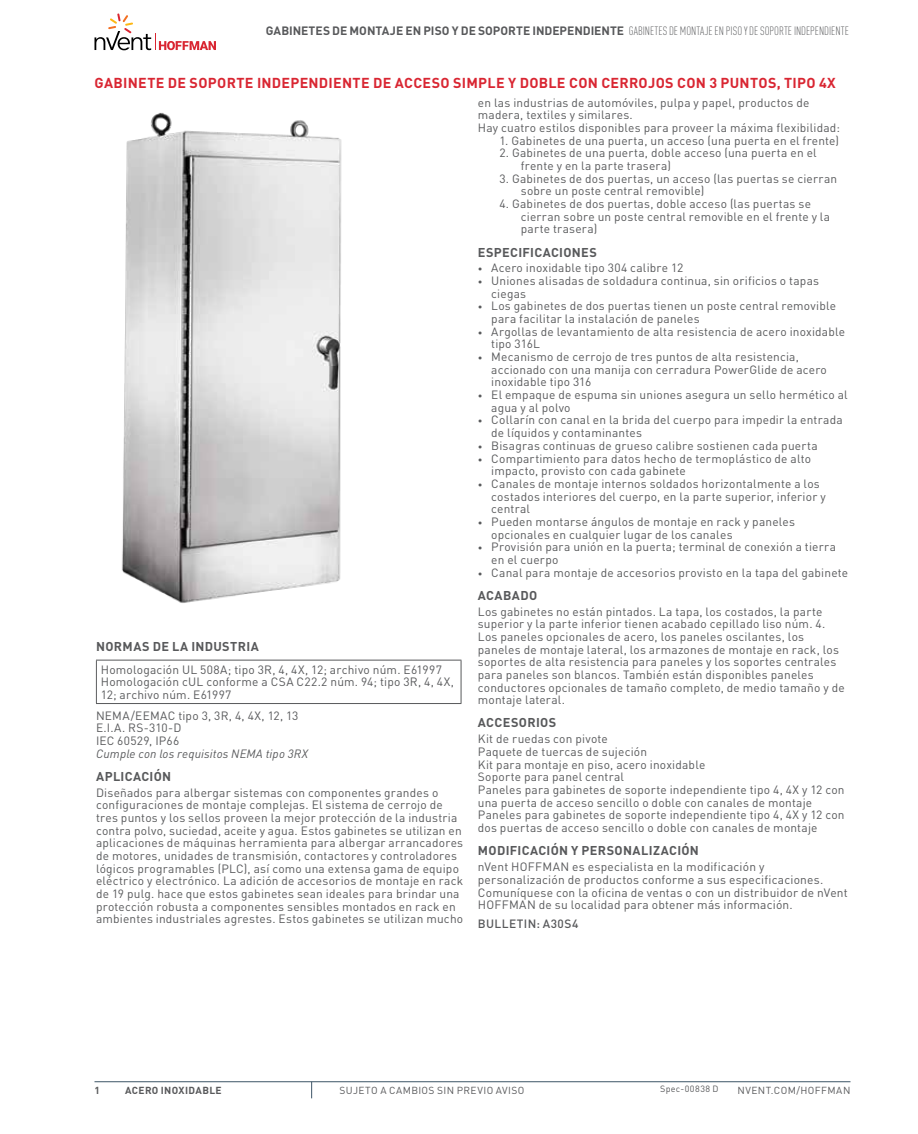
<style>
.page{position:relative;width:918px;height:1134px;background:#fff}
.page>*{position:absolute;margin:0;border:0;box-sizing:border-box;transform-origin:0 0}
.t1{font:700 14.25px "DIN Pro";letter-spacing:.02em;color:#d92632}
.t2{font:700 12.6px "DIN Pro";letter-spacing:.025em;color:#58595b}
.t3{font:12px/12.6px "DIN Pro";letter-spacing:.015em;color:#58595b}
.t4{font:700 12px "DIN Pro";letter-spacing:-.005em;color:#58595b}
.t5{font:italic 12px "DIN Pro";letter-spacing:.015em;color:#58595b}
.t6{font:500 12px "DIN Pro";letter-spacing:.035em;color:#58595b}
.t7{font:10.2px "DIN Pro";letter-spacing:.04em;color:#58595b}
.t8{font:700 10.2px "DIN Pro";letter-spacing:.03em;color:#58595b}
.t9{font:9px "DIN Pro";letter-spacing:.05em;color:#58595b}
.s1{font-weight:300;font-stretch:condensed}
.s2{font-size:9px}
</style>
<div class="page">
<svg style="left:95px;top:14px;width:121px;height:36px"></svg>
<hr style="left:94px;top:1081px;width:756px;height:1px;background:#3d5567">
<svg style="left:311px;top:1082px;width:1px;height:16px"></svg>
<img style="left:122px;top:112px;width:220px;height:491px">
<hr style="left:96px;top:660px;width:365px;height:1px;background:#58595b">
<hr style="left:96px;top:703px;width:365px;height:1px;background:#58595b">
<hr style="left:461px;top:660px;width:1px;height:43px;background:#58595b">
<p class="t4" style="left:266px;top:21px;width:585px">GABINETES DE MONTAJE EN PISO Y DE SOPORTE INDEPENDIENTE <span class="s1">GABINETES DE MONTAJE EN PISO Y DE SOPORTE INDEPENDIENTE</span></p>
<p class="t1" style="left:95px;top:71px;width:743px">GABINETE DE SOPORTE INDEPENDIENTE DE ACCESO SIMPLE Y DOBLE CON CERROJOS CON 3 PUNTOS, TIPO 4X</p>
<p class="t2" style="left:96px;top:636px;width:164px">NORMAS DE LA INDUSTRIA</p>
<p class="t3" style="left:101px;top:662px;width:355px">Homologación UL 508A; tipo 3R, 4, 4X, 12; archivo núm. E61997<br>Homologación cUL conforme a CSA C22.2 núm. 94; tipo 3R, 4, 4X,<br>12; archivo núm. E61997</p>
<p class="t3" style="left:96px;top:708px;width:204px">NEMA/EEMAC tipo 3, 3R, 4, 4X, 12, 13<br>E.I.A. RS-310-D<br>IEC 60529, IP66</p>
<p class="t5" style="left:96px;top:744px;width:214px">Cumple con los requisitos NEMA tipo 3RX</p>
<p class="t2" style="left:96px;top:766px;width:77px">APLICACIÓN</p>
<p class="t3" style="left:96px;top:785px;width:369px">Diseñados para albergar sistemas con componentes grandes o configuraciones de montaje complejas. El sistema de cerrojo de tres puntos y los sellos proveen la mejor protección de la industria contra polvo, suciedad, aceite y agua. Estos gabinetes se utilizan en aplicaciones de máquinas herramienta para albergar arrancadores de motores, unidades de transmisión, contactores y controladores lógicos programables (PLC), así como una extensa gama de equipo eléctrico y electrónico. La adición de accesorios de montaje en rack de 19 pulg. hace que estos gabinetes sean ideales para brindar una protección robusta a componentes sensibles montados en rack en ambientes industriales agrestes. Estos gabinetes se utilizan mucho</p>
<p class="t3" style="left:478px;top:95px;width:364px">en las industrias de automóviles, pulpa y papel, productos de madera, textiles y similares.<br>Hay cuatro estilos disponibles para proveer la máxima flexibilidad:</p>
<p class="t3" style="left:499px;top:133px;width:341px">1. Gabinetes de una puerta, un acceso (una puerta en el frente)</p>
<p class="t3" style="left:521px;top:146px;width:297px;text-indent:-21px">2. Gabinetes de una puerta, doble acceso (una puerta en el frente y en la parte trasera)</p>
<p class="t3" style="left:521px;top:171px;width:318px;text-indent:-21px">3. Gabinetes de dos puertas, un acceso (las puertas se cierran sobre un poste central removible)</p>
<p class="t3" style="left:521px;top:196px;width:311px;text-indent:-21px">4. Gabinetes de dos puertas, doble acceso (las puertas se cierran sobre un poste central removible en el frente y la parte trasera)</p>
<p class="t2" style="left:478px;top:241px;width:121px">ESPECIFICACIONES</p>
<p class="t3" style="left:478px;top:261px;width:207px"><span class="s2">•</span> Acero inoxidable tipo 304 calibre 12</p>
<p class="t3" style="left:491px;top:273px;width:329px;text-indent:-13px"><span class="s2">•</span> Uniones alisadas de soldadura continua, sin orificios o tapas ciegas</p>
<p class="t3" style="left:491px;top:299px;width:346px;text-indent:-13px"><span class="s2">•</span> Los gabinetes de dos puertas tienen un poste central removible para facilitar la instalación de paneles</p>
<p class="t3" style="left:491px;top:324px;width:355px;text-indent:-13px"><span class="s2">•</span> Argollas de levantamiento de alta resistencia de acero inoxidable tipo 316L</p>
<p class="t3" style="left:491px;top:349px;width:337px;text-indent:-13px"><span class="s2">•</span> Mecanismo de cerrojo de tres puntos de alta resistencia, accionado con una manija con cerradura PowerGlide de acero inoxidable tipo 316</p>
<p class="t3" style="left:491px;top:387px;width:358px;text-indent:-13px"><span class="s2">•</span> El empaque de espuma sin uniones asegura un sello hermético al agua y al polvo</p>
<p class="t3" style="left:491px;top:413px;width:353px;text-indent:-13px"><span class="s2">•</span> Collarín con canal en la brida del cuerpo para impedir la entrada de líquidos y contaminantes</p>
<p class="t3" style="left:478px;top:438px;width:341px"><span class="s2">•</span> Bisagras continuas de grueso calibre sostienen cada puerta</p>
<p class="t3" style="left:491px;top:451px;width:321px;text-indent:-13px"><span class="s2">•</span> Compartimiento para datos hecho de termoplástico de alto impacto, provisto con cada gabinete</p>
<p class="t3" style="left:491px;top:476px;width:336px;text-indent:-13px"><span class="s2">•</span> Canales de montaje internos soldados horizontalmente a los costados interiores del cuerpo, en la parte superior, inferior y central</p>
<p class="t3" style="left:491px;top:514px;width:305px;text-indent:-13px"><span class="s2">•</span> Pueden montarse ángulos de montaje en rack y paneles opcionales en cualquier lugar de los canales</p>
<p class="t3" style="left:491px;top:539px;width:346px;text-indent:-13px"><span class="s2">•</span> Provisión para unión en la puerta; terminal de conexión a tierra en el cuerpo</p>
<p class="t3" style="left:478px;top:565px;width:372px"><span class="s2">•</span> Canal para montaje de accesorios provisto en la tapa del gabinete</p>
<p class="t2" style="left:478px;top:585px;width:61px">ACABADO</p>
<p class="t3" style="left:478px;top:604px;width:368px">Los gabinetes no están pintados. La tapa, los costados, la parte superior y la parte inferior tienen acabado cepillado liso núm. 4.<br>Los paneles opcionales de acero, los paneles oscilantes, los paneles de montaje lateral, los armazones de montaje en rack, los soportes de alta resistencia para paneles y los soportes centrales para paneles son blancos. También están disponibles paneles conductores opcionales de tamaño completo, de medio tamaño y de montaje lateral.</p>
<p class="t2" style="left:478px;top:712px;width:80px">ACCESORIOS</p>
<p class="t3" style="left:478px;top:732px;width:368px">Kit de ruedas con pivote<br>Paquete de tuercas de sujeción<br>Kit para montaje en piso, acero inoxidable<br>Soporte para panel central<br>Paneles para gabinetes de soporte independiente tipo 4, 4X y 12 con una puerta de acceso sencillo o doble con canales de montaje Paneles para gabinetes de soporte independiente tipo 4, 4X y 12 con dos puertas de acceso sencillo o doble con canales de montaje</p>
<p class="t2" style="left:478px;top:840px;width:223px">MODIFICACIÓN Y PERSONALIZACIÓN</p>
<p class="t3" style="left:478px;top:859px;width:371px">nVent HOFFMAN es especialista en la modificación y personalización de productos conforme a sus especificaciones.<br>Comuníquese con la oficina de ventas o con un distribuidor de nVent HOFFMAN de su localidad para obtener más información.</p>
<p class="t6" style="left:478px;top:914px;width:102px">BULLETIN: A30S4</p>
<p class="t8" style="left:94px;top:1081px;width:7px">1</p>
<p class="t8" style="left:125px;top:1081px;width:98px">ACERO INOXIDABLE</p>
<p class="t7" style="left:339px;top:1082px;width:187px">SUJETO A CAMBIOS SIN PREVIO AVISO</p>
<p class="t9" style="left:660px;top:1082px;width:60px">Spec-00838 D</p>
<p class="t7" style="left:737px;top:1082px;width:115px">NVENT.COM/HOFFMAN</p>
</div>
